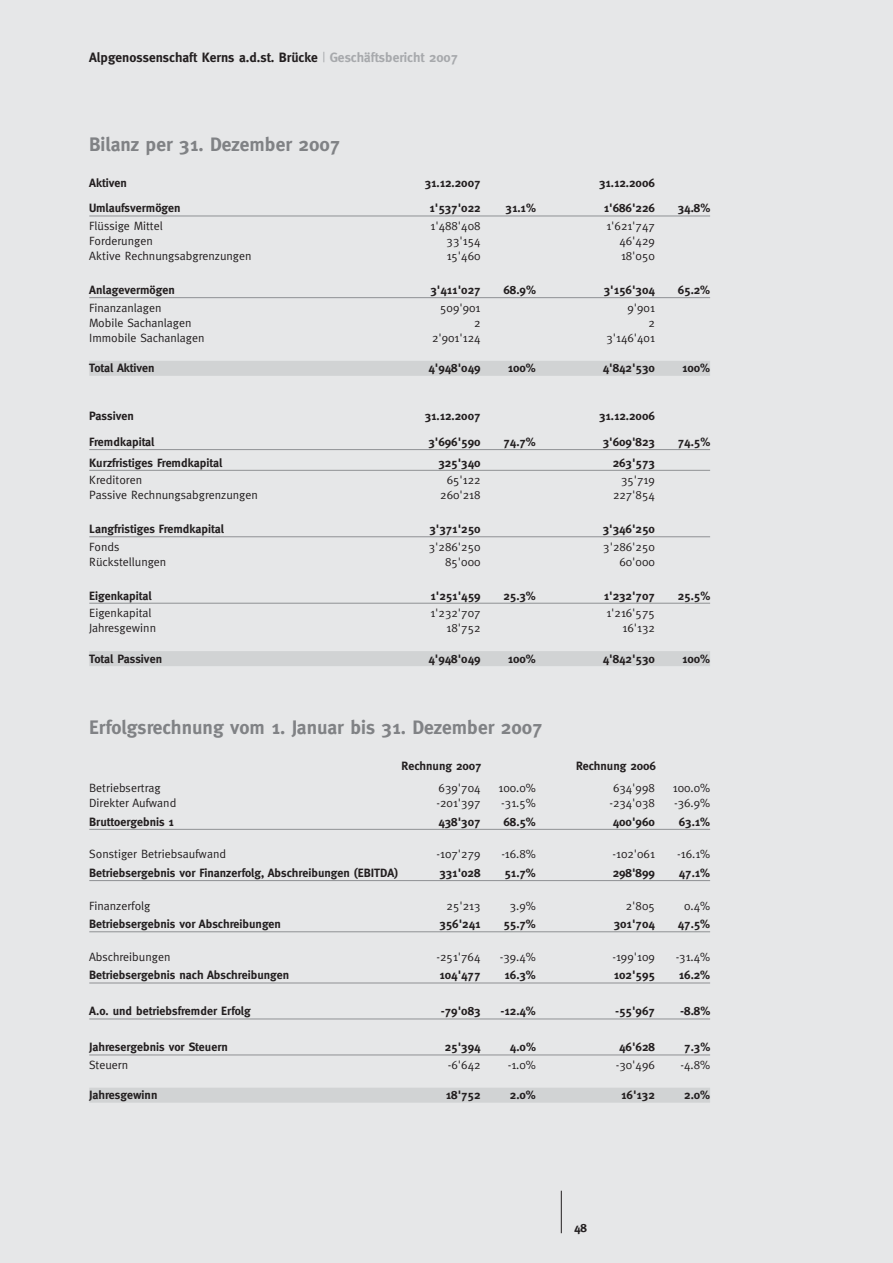
<style>
.page{position:relative;width:893px;height:1263px;background:#e6e7e8}
.page>*{position:absolute;margin:0;border:0;box-sizing:border-box;transform-origin:0 0}
.t1{font:700 19.5px "Meta";color:#808285}
.t2{font:700 13.5px "Meta";color:#231f20}
.t3{font:700 12px "Meta";color:#231f20}
.t4{font:12px "Meta";color:#231f20}
.s1{font-weight:400;color:#a7a9ac}
.s2{color:#a7a9ac}
</style>
<div class="page">
<hr style="left:89px;top:215px;width:621px;height:1px;background:#939598">
<hr style="left:89px;top:297px;width:621px;height:1px;background:#939598">
<div style="left:89px;top:361px;width:621px;height:15px;background:#d1d3d4"></div>
<hr style="left:89px;top:449px;width:621px;height:1px;background:#939598">
<hr style="left:89px;top:470px;width:621px;height:1px;background:#939598">
<hr style="left:89px;top:536px;width:621px;height:1px;background:#939598">
<hr style="left:89px;top:603px;width:621px;height:1px;background:#939598">
<div style="left:89px;top:651px;width:621px;height:15px;background:#d1d3d4"></div>
<hr style="left:89px;top:829px;width:621px;height:1px;background:#939598">
<hr style="left:89px;top:880px;width:621px;height:1px;background:#939598">
<hr style="left:89px;top:931px;width:621px;height:1px;background:#939598">
<hr style="left:89px;top:982px;width:621px;height:1px;background:#939598">
<hr style="left:89px;top:1018px;width:621px;height:1px;background:#939598">
<hr style="left:89px;top:1054px;width:621px;height:1px;background:#939598">
<div style="left:89px;top:1088px;width:621px;height:15px;background:#d1d3d4"></div>
<hr style="left:561px;top:1191px;width:1px;height:42px;background:#231f20">
<p class="t2" style="left:89px;top:52px;width:370px">Alpgenossenschaft Kerns a.d.st. Brücke <span class="s1">|</span> <span class="s2">Geschäftsbericht 2007</span></p>
<h1 class="t1" style="left:89px;top:137px;width:253px">Bilanz per 31. Dezember 2007</h1>
<p class="t3" style="left:89px;top:178px;width:39px">Aktiven</p>
<p class="t3" style="left:425px;top:178px;width:57px">31.12.2007</p>
<p class="t3" style="left:599px;top:178px;width:57px">31.12.2006</p>
<p class="t3" style="left:89px;top:204px;width:93px">Umlaufsvermögen</p>
<p class="t3" style="left:429px;top:204px;width:53px">1'537'022</p>
<p class="t3" style="left:506px;top:204px;width:32px">31.1%</p>
<p class="t3" style="left:604px;top:204px;width:53px">1'686'226</p>
<p class="t3" style="left:678px;top:204px;width:34px">34.8%</p>
<p class="t4" style="left:89px;top:221px;width:75px">Flüssige Mittel</p>
<p class="t4" style="left:430px;top:221px;width:52px">1'488'408</p>
<p class="t4" style="left:606px;top:221px;width:50px">1'621'747</p>
<p class="t4" style="left:89px;top:236px;width:65px">Forderungen</p>
<p class="t4" style="left:447px;top:236px;width:35px">33'154</p>
<p class="t4" style="left:619px;top:236px;width:37px">46'429</p>
<p class="t4" style="left:89px;top:252px;width:164px">Aktive Rechnungsabgrenzungen</p>
<p class="t4" style="left:447px;top:252px;width:35px">15'460</p>
<p class="t4" style="left:621px;top:252px;width:35px">18'050</p>
<p class="t3" style="left:89px;top:285px;width:87px">Anlagevermögen</p>
<p class="t3" style="left:431px;top:285px;width:51px">3'411'027</p>
<p class="t3" style="left:503px;top:285px;width:34px">68.9%</p>
<p class="t3" style="left:604px;top:285px;width:52px">3'156'304</p>
<p class="t3" style="left:678px;top:285px;width:34px">65.2%</p>
<p class="t4" style="left:89px;top:303px;width:74px">Finanzanlagen</p>
<p class="t4" style="left:440px;top:303px;width:42px">509'901</p>
<p class="t4" style="left:627px;top:303px;width:29px">9'901</p>
<p class="t4" style="left:89px;top:318px;width:104px">Mobile Sachanlagen</p>
<p class="t4" style="left:474px;top:318px;width:8px">2</p>
<p class="t4" style="left:648px;top:318px;width:8px">2</p>
<p class="t4" style="left:89px;top:333px;width:117px">Immobile Sachanlagen</p>
<p class="t4" style="left:432px;top:333px;width:50px">2'901'124</p>
<p class="t4" style="left:606px;top:333px;width:50px">3'146'401</p>
<p class="t3" style="left:89px;top:363px;width:67px">Total Aktiven</p>
<p class="t3" style="left:428px;top:363px;width:54px">4'948'049</p>
<p class="t3" style="left:508px;top:363px;width:30px">100%</p>
<p class="t3" style="left:603px;top:363px;width:54px">4'842'530</p>
<p class="t3" style="left:682px;top:363px;width:30px">100%</p>
<p class="t3" style="left:89px;top:411px;width:46px">Passiven</p>
<p class="t3" style="left:425px;top:411px;width:57px">31.12.2007</p>
<p class="t3" style="left:599px;top:411px;width:57px">31.12.2006</p>
<p class="t3" style="left:89px;top:437px;width:67px">Fremdkapital</p>
<p class="t3" style="left:428px;top:437px;width:54px">3'696'590</p>
<p class="t3" style="left:503px;top:437px;width:34px">74.7%</p>
<p class="t3" style="left:603px;top:437px;width:54px">3'609'823</p>
<p class="t3" style="left:678px;top:437px;width:34px">74.5%</p>
<p class="t3" style="left:89px;top:458px;width:134px">Kurzfristiges Fremdkapital</p>
<p class="t3" style="left:438px;top:458px;width:44px">325'340</p>
<p class="t3" style="left:613px;top:458px;width:44px">263'573</p>
<p class="t4" style="left:89px;top:475px;width:54px">Kreditoren</p>
<p class="t4" style="left:447px;top:475px;width:35px">65'122</p>
<p class="t4" style="left:621px;top:475px;width:35px">35'719</p>
<p class="t4" style="left:89px;top:491px;width:170px">Passive Rechnungsabgrenzungen</p>
<p class="t4" style="left:440px;top:491px;width:42px">260'218</p>
<p class="t4" style="left:613px;top:491px;width:43px">227'854</p>
<p class="t3" style="left:89px;top:524px;width:136px">Langfristiges Fremdkapital</p>
<p class="t3" style="left:429px;top:524px;width:53px">3'371'250</p>
<p class="t3" style="left:603px;top:524px;width:54px">3'346'250</p>
<p class="t4" style="left:89px;top:542px;width:32px">Fonds</p>
<p class="t4" style="left:429px;top:542px;width:53px">3'286'250</p>
<p class="t4" style="left:603px;top:542px;width:53px">3'286'250</p>
<p class="t4" style="left:89px;top:557px;width:79px">Rückstellungen</p>
<p class="t4" style="left:445px;top:557px;width:37px">85'000</p>
<p class="t4" style="left:619px;top:557px;width:37px">60'000</p>
<p class="t3" style="left:89px;top:591px;width:64px">Eigenkapital</p>
<p class="t3" style="left:430px;top:591px;width:51px">1'251'459</p>
<p class="t3" style="left:503px;top:591px;width:34px">25.3%</p>
<p class="t3" style="left:604px;top:591px;width:53px">1'232'707</p>
<p class="t3" style="left:678px;top:591px;width:34px">25.5%</p>
<p class="t4" style="left:89px;top:608px;width:64px">Eigenkapital</p>
<p class="t4" style="left:430px;top:608px;width:52px">1'232'707</p>
<p class="t4" style="left:606px;top:608px;width:50px">1'216'575</p>
<p class="t4" style="left:89px;top:623px;width:68px">Jahresgewinn</p>
<p class="t4" style="left:447px;top:623px;width:35px">18'752</p>
<p class="t4" style="left:623px;top:623px;width:34px">16'132</p>
<p class="t3" style="left:89px;top:654px;width:74px">Total Passiven</p>
<p class="t3" style="left:428px;top:654px;width:54px">4'948'049</p>
<p class="t3" style="left:508px;top:654px;width:30px">100%</p>
<p class="t3" style="left:603px;top:654px;width:54px">4'842'530</p>
<p class="t3" style="left:682px;top:654px;width:30px">100%</p>
<h1 class="t1" style="left:89px;top:720px;width:455px">Erfolgsrechnung vom 1. Januar bis 31. Dezember 2007</h1>
<p class="t3" style="left:402px;top:761px;width:82px">Rechnung 2007</p>
<p class="t3" style="left:576px;top:761px;width:82px">Rechnung 2006</p>
<p class="t4" style="left:89px;top:783px;width:73px">Betriebsertrag</p>
<p class="t4" style="left:439px;top:783px;width:43px">639'704</p>
<p class="t4" style="left:498px;top:783px;width:39px">100.0%</p>
<p class="t4" style="left:613px;top:783px;width:43px">634'998</p>
<p class="t4" style="left:673px;top:783px;width:39px">100.0%</p>
<p class="t4" style="left:89px;top:798px;width:89px">Direkter Aufwand</p>
<p class="t4" style="left:437px;top:798px;width:45px">-201'397</p>
<p class="t4" style="left:501px;top:798px;width:36px">-31.5%</p>
<p class="t4" style="left:609px;top:798px;width:47px">-234'038</p>
<p class="t4" style="left:674px;top:798px;width:38px">-36.9%</p>
<p class="t3" style="left:89px;top:817px;width:86px">Bruttoergebnis 1</p>
<p class="t3" style="left:438px;top:817px;width:44px">438'307</p>
<p class="t3" style="left:503px;top:817px;width:34px">68.5%</p>
<p class="t3" style="left:613px;top:817px;width:44px">400'960</p>
<p class="t3" style="left:679px;top:817px;width:33px">63.1%</p>
<p class="t4" style="left:89px;top:850px;width:138px">Sonstiger Betriebsaufwand</p>
<p class="t4" style="left:437px;top:850px;width:45px">-107'279</p>
<p class="t4" style="left:501px;top:850px;width:36px">-16.8%</p>
<p class="t4" style="left:612px;top:850px;width:44px">-102'061</p>
<p class="t4" style="left:677px;top:850px;width:34px">-16.1%</p>
<p class="t3" style="left:89px;top:868px;width:310px">Betriebsergebnis vor Finanzerfolg, Abschreibungen (EBITDA)</p>
<p class="t3" style="left:439px;top:868px;width:43px">331'028</p>
<p class="t3" style="left:505px;top:868px;width:33px">51.7%</p>
<p class="t3" style="left:613px;top:868px;width:44px">298'899</p>
<p class="t3" style="left:679px;top:868px;width:33px">47.1%</p>
<p class="t4" style="left:89px;top:901px;width:63px">Finanzerfolg</p>
<p class="t4" style="left:447px;top:901px;width:35px">25'213</p>
<p class="t4" style="left:510px;top:901px;width:28px">3.9%</p>
<p class="t4" style="left:626px;top:901px;width:31px">2'805</p>
<p class="t4" style="left:684px;top:901px;width:28px">0.4%</p>
<p class="t3" style="left:89px;top:919px;width:193px">Betriebsergebnis vor Abschreibungen</p>
<p class="t3" style="left:439px;top:919px;width:43px">356'241</p>
<p class="t3" style="left:503px;top:919px;width:34px">55.7%</p>
<p class="t3" style="left:614px;top:919px;width:43px">301'704</p>
<p class="t3" style="left:678px;top:919px;width:34px">47.5%</p>
<p class="t4" style="left:89px;top:952px;width:83px">Abschreibungen</p>
<p class="t4" style="left:437px;top:952px;width:45px">-251'764</p>
<p class="t4" style="left:500px;top:952px;width:38px">-39.4%</p>
<p class="t4" style="left:612px;top:952px;width:44px">-199'109</p>
<p class="t4" style="left:676px;top:952px;width:36px">-31.4%</p>
<p class="t3" style="left:89px;top:971px;width:201px">Betriebsergebnis nach Abschreibungen</p>
<p class="t3" style="left:439px;top:971px;width:43px">104'477</p>
<p class="t3" style="left:504px;top:971px;width:33px">16.3%</p>
<p class="t3" style="left:614px;top:971px;width:43px">102'595</p>
<p class="t3" style="left:679px;top:971px;width:33px">16.2%</p>
<p class="t3" style="left:89px;top:1006px;width:163px">A.o. und betriebsfremder Erfolg</p>
<p class="t3" style="left:441px;top:1006px;width:41px">-79'083</p>
<p class="t3" style="left:500px;top:1006px;width:37px">-12.4%</p>
<p class="t3" style="left:615px;top:1006px;width:41px">-55'967</p>
<p class="t3" style="left:680px;top:1006px;width:31px">-8.8%</p>
<p class="t3" style="left:89px;top:1042px;width:140px">Jahresergebnis vor Steuern</p>
<p class="t3" style="left:445px;top:1042px;width:37px">25'394</p>
<p class="t3" style="left:510px;top:1042px;width:27px">4.0%</p>
<p class="t3" style="left:619px;top:1042px;width:37px">46'628</p>
<p class="t3" style="left:684px;top:1042px;width:27px">7.3%</p>
<p class="t4" style="left:89px;top:1060px;width:40px">Steuern</p>
<p class="t4" style="left:448px;top:1060px;width:34px">-6'642</p>
<p class="t4" style="left:508px;top:1060px;width:30px">-1.0%</p>
<p class="t4" style="left:616px;top:1060px;width:41px">-30'496</p>
<p class="t4" style="left:680px;top:1060px;width:31px">-4.8%</p>
<p class="t3" style="left:89px;top:1090px;width:70px">Jahresgewinn</p>
<p class="t3" style="left:446px;top:1090px;width:36px">18'752</p>
<p class="t3" style="left:510px;top:1090px;width:27px">2.0%</p>
<p class="t3" style="left:621px;top:1090px;width:35px">16'132</p>
<p class="t3" style="left:684px;top:1090px;width:27px">2.0%</p>
<p class="t3" style="left:574px;top:1223px;width:14px">48</p>
</div>
